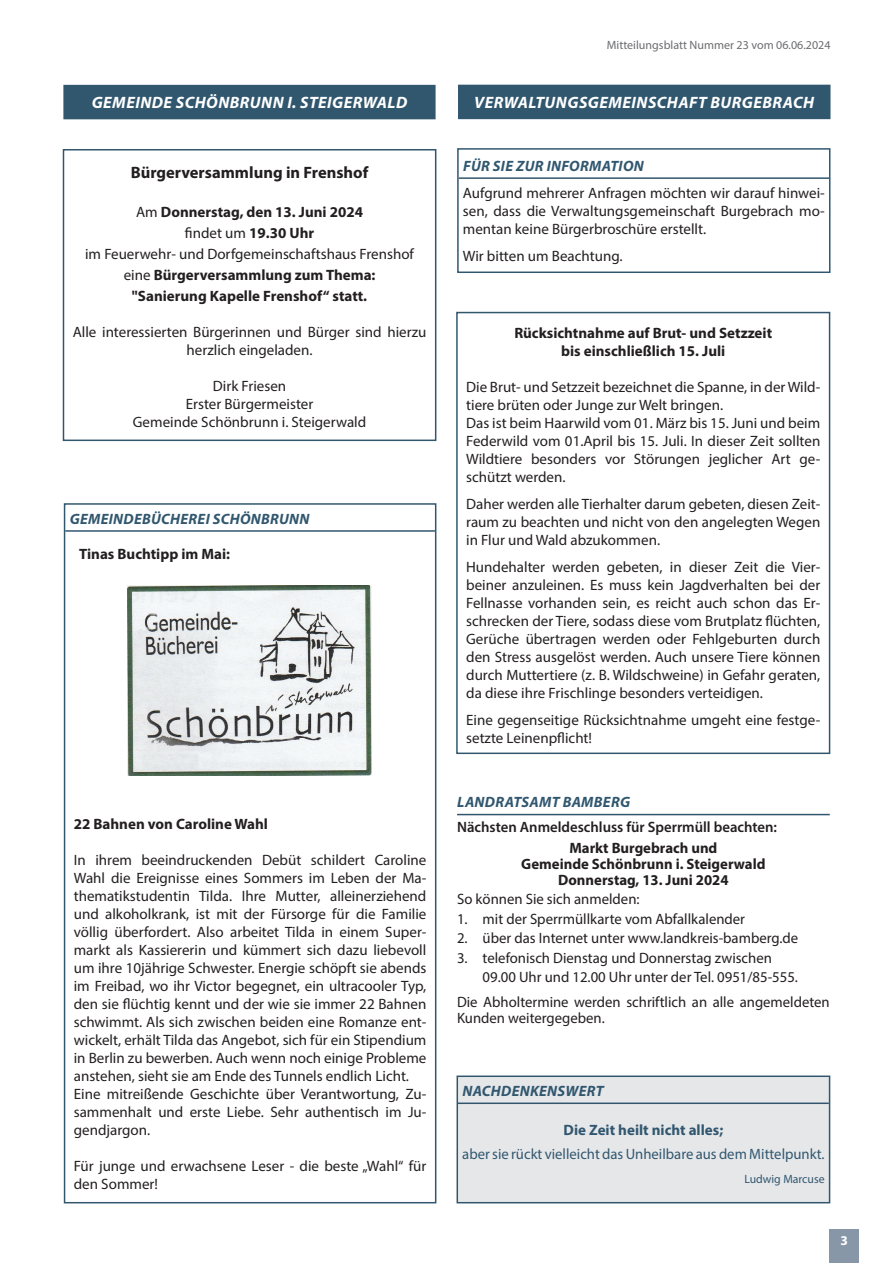
<style>
.page{position:relative;width:872px;height:1263px;background:#fff}
.page>*{position:absolute;margin:0;border:0;box-sizing:border-box;transform-origin:0 0}
.Rubrik{font:italic 700 16.5px "Myriad Pro";letter-spacing:.03em;color:#fff}
.Fließtext{font:700 16.5px "Myriad Pro";color:#231f20}
.Fließtext-2{font:15px/18px "Myriad Pro";color:#231f20;text-align:justify}
.Fließtext-3{font:700 15px "Myriad Pro";color:#231f20}
.Überschrift_H1{font:italic 700 15px "Myriad Pro";letter-spacing:.02em;color:#31576f}
.Fließtext-4{font:15px "Myriad Pro";color:#31576f}
.Fließtext-5{font:600 15px "Myriad Pro";color:#231f20}
.Fließtext-6{font:700 15px "Myriad Pro";color:#31576f}
.t1{font:700 13.5px "Myriad Pro";color:#fff}
.t2{font:12px "Myriad Pro";color:#6c6d70}
.Fließtext-7{font:12px "Myriad Pro";color:#31576f}
.s1{font-weight:400}
.s2{font-weight:700}
</style>
<div class="page">
<div style="left:63px;top:85px;width:372px;height:34px;background:#31576f"></div>
<div style="left:458px;top:85px;width:372px;height:34px;background:#31576f"></div>
<div style="left:457px;top:1076px;width:372px;height:127px;background:#e6e7e9"></div>
<hr style="left:458px;top:1102px;width:371px;height:2px;background:#31576f">
<div style="left:456px;top:1075px;width:374px;height:128px;border:2px solid #31576f"></div>
<div style="left:63px;top:149px;width:373px;height:292px;border:2px solid #31576f"></div>
<hr style="left:458px;top:177px;width:371px;height:2px;background:#31576f">
<div style="left:457px;top:148px;width:373px;height:125px;border:2px solid #31576f"></div>
<hr style="left:65px;top:530px;width:370px;height:2px;background:#31576f">
<div style="left:64px;top:503px;width:372px;height:700px;border:2px solid #31576f"></div>
<img style="left:127px;top:586px;width:245px;height:190px">
<div style="left:456px;top:312px;width:374px;height:442px;border:2px solid #31576f"></div>
<hr style="left:457px;top:814px;width:372px;height:1px;background:#31576f">
<div style="left:829px;top:1229px;width:30px;height:34px;background:#8797a8"></div>
<p class="t2" style="left:607px;top:38px;width:225px">Mitteilungsblatt Nummer 23 vom 06.06.2024</p>
<p class="Rubrik" style="left:92px;top:92px;width:317px">GEMEINDE SCHÖNBRUNN I. STEIGERWALD</p>
<p class="Rubrik" style="left:474px;top:92px;width:341px">VERWALTUNGSGEMEINSCHAFT BURGEBRACH</p>
<p class="Fließtext" style="left:131px;top:162px;width:239px">Bürgerversammlung in Frenshof</p>
<p class="Fließtext-3" style="left:136px;top:202px;width:228px"><span class="s1">Am</span> Donnerstag, den 13. Juni 2024</p>
<p class="Fließtext-2" style="left:185px;top:224px;width:131px">findet um <span class="s2">19.30 Uhr</span></p>
<p class="Fließtext-2" style="left:85px;top:245px;width:330px">im Feuerwehr- und Dorfgemeinschaftshaus Frenshof</p>
<p class="Fließtext-3" style="left:124px;top:265px;width:253px"><span class="s1">eine</span> Bürgerversammlung zum Thema:</p>
<p class="Fließtext-3" style="left:132px;top:286px;width:237px">"Sanierung Kapelle Frenshof“ statt.</p>
<p class="Fließtext-2" style="left:73px;top:323px;width:355px;text-align:center">Alle interessierten Bürgerinnen und Bürger sind hierzu herzlich eingeladen.</p>
<p class="Fließtext-2" style="left:213px;top:377px;width:75px">Dirk Friesen</p>
<p class="Fließtext-2" style="left:186px;top:395px;width:129px">Erster Bürgermeister</p>
<p class="Fließtext-2" style="left:133px;top:413px;width:235px">Gemeinde Schönbrunn i. Steigerwald</p>
<p class="Überschrift_H1" style="left:70px;top:509px;width:241px">GEMEINDEBÜCHEREI SCHÖNBRUNN</p>
<p class="Fließtext-3" style="left:79px;top:544px;width:152px">Tinas Buchtipp im Mai:</p>
<p class="Überschrift_H1" style="left:463px;top:156px;width:182px">FÜR SIE ZUR INFORMATION</p>
<p class="Fließtext-2" style="left:463px;top:183px;width:363px">Aufgrund mehrerer Anfragen möchten wir darauf hinwei&shy;sen, dass die Verwaltungsgemeinschaft Burgebrach mo&shy;mentan keine Bürgerbroschüre erstellt.</p>
<p class="Fließtext-2" style="left:463px;top:246px;width:161px">Wir bitten um Beachtung.</p>
<p class="Fließtext-3" style="left:514px;top:323px;width:259px">Rücksichtnahme auf Brut- und Setzzeit</p>
<p class="Fließtext-3" style="left:561px;top:341px;width:166px">bis einschließlich 15. Juli</p>
<p class="Fließtext-2" style="left:466px;top:378px;width:355px">Die Brut- und Setzzeit bezeichnet die Spanne, in der Wild&shy;tiere brüten oder Junge zur Welt bringen.</p>
<p class="Fließtext-2" style="left:466px;top:414px;width:355px">Das ist beim Haarwild vom 01. März bis 15. Juni und beim Federwild vom 01.April bis 15. Juli. In dieser Zeit sollten Wildtiere besonders vor Störungen jeglicher Art ge&shy;schützt werden.</p>
<p class="Fließtext-2" style="left:466px;top:495px;width:355px">Daher werden alle Tierhalter darum gebeten, diesen Zeit&shy;raum zu beachten und nicht von den angelegten Wegen in Flur und Wald abzukommen.</p>
<p class="Fließtext-2" style="left:466px;top:558px;width:356px">Hundehalter werden gebeten, in dieser Zeit die Vier&shy;beiner anzuleinen. Es muss kein Jagdverhalten bei der Fellnasse vorhanden sein, es reicht auch schon das Er&shy;schrecken der Tiere, sodass diese vom Brutplatz flüchten, Gerüche übertragen werden oder Fehlgeburten durch den Stress ausgelöst werden. Auch unsere Tiere können durch Muttertiere (z. B. Wildschweine) in Gefahr geraten, da diese ihre Frischlinge besonders verteidigen.</p>
<p class="Fließtext-2" style="left:466px;top:711px;width:355px">Eine gegenseitige Rücksichtnahme umgeht eine festge&shy;setzte Leinenpflicht!</p>
<p class="Fließtext-3" style="left:74px;top:814px;width:196px">22 Bahnen von Caroline Wahl</p>
<p class="Fließtext-2" style="left:74px;top:851px;width:354px">In ihrem beeindruckenden Debüt schildert Caroline Wahl die Ereignisse eines Sommers im Leben der Ma&shy;thematikstudentin Tilda. Ihre Mutter, alleinerziehend und alkoholkrank, ist mit der Fürsorge für die Familie völlig überfordert. Also arbeitet Tilda in einem Super&shy;markt als Kassiererin und kümmert sich dazu liebevoll um ihre 10jährige Schwester. Energie schöpft sie abends im Freibad, wo ihr Victor begegnet, ein ultracooler Typ, den sie flüchtig kennt und der wie sie immer 22 Bahnen schwimmt. Als sich zwischen beiden eine Romanze ent&shy;wickelt, erhält Tilda das Angebot, sich für ein Stipendium in Berlin zu bewerben. Auch wenn noch einige Probleme anstehen, sieht sie am Ende des Tunnels endlich Licht.</p>
<p class="Fließtext-2" style="left:74px;top:1085px;width:354px">Eine mitreißende Geschichte über Verantwortung, Zu&shy;sammenhalt und erste Liebe. Sehr authentisch im Ju&shy;gendjargon.</p>
<p class="Fließtext-2" style="left:74px;top:1157px;width:354px">Für junge und erwachsene Leser - die beste „Wahl“ für den Sommer!</p>
<p class="Überschrift_H1" style="left:457px;top:793px;width:174px">LANDRATSAMT BAMBERG</p>
<p class="Fließtext-5" style="left:457px;top:817px;width:321px">Nächsten Anmeldeschluss für Sperrmüll beachten:</p>
<p class="Fließtext-3" style="left:569px;top:839px;width:149px">Markt Burgebrach und</p>
<p class="Fließtext-3" style="left:521px;top:854px;width:246px">Gemeinde Schönbrunn i. Steigerwald</p>
<p class="Fließtext-3" style="left:558px;top:870px;width:172px">Donnerstag, 13. Juni 2024</p>
<p class="Fließtext-2" style="left:457px;top:890px;width:184px">So können Sie sich anmelden:</p>
<p class="Fließtext-2" style="left:457px;top:910px;width:289px">1. mit der Sperrmüllkarte vom Abfallkalender</p>
<p class="Fließtext-2" style="left:457px;top:929px;width:343px">2. über das Internet unter www.landkreis-bamberg.de</p>
<p class="Fließtext-2" style="left:457px;top:949px;width:316px">3. telefonisch Dienstag und Donnerstag zwischen</p>
<p class="Fließtext-2" style="left:482px;top:968px;width:317px">09.00 Uhr und 12.00 Uhr unter der Tel. 0951/85-555.</p>
<p class="Fließtext-2" style="left:457px;top:994px;width:374px;line-height:15.8px">Die Abholtermine werden schriftlich an alle angemeldeten<br>Kunden weitergegeben.</p>
<p class="Überschrift_H1" style="left:462px;top:1081px;width:143px">NACHDENKENSWERT</p>
<p class="Fließtext-6" style="left:563px;top:1120px;width:161px">Die Zeit heilt nicht alles;</p>
<p class="Fließtext-4" style="left:462px;top:1145px;width:364px">aber sie rückt vielleicht das Unheilbare aus dem Mittelpunkt.</p>
<p class="Fließtext-7" style="left:744px;top:1171px;width:82px">Ludwig Marcuse</p>
<p class="t1" style="left:840px;top:1231px;width:9px">3</p>
</div>
